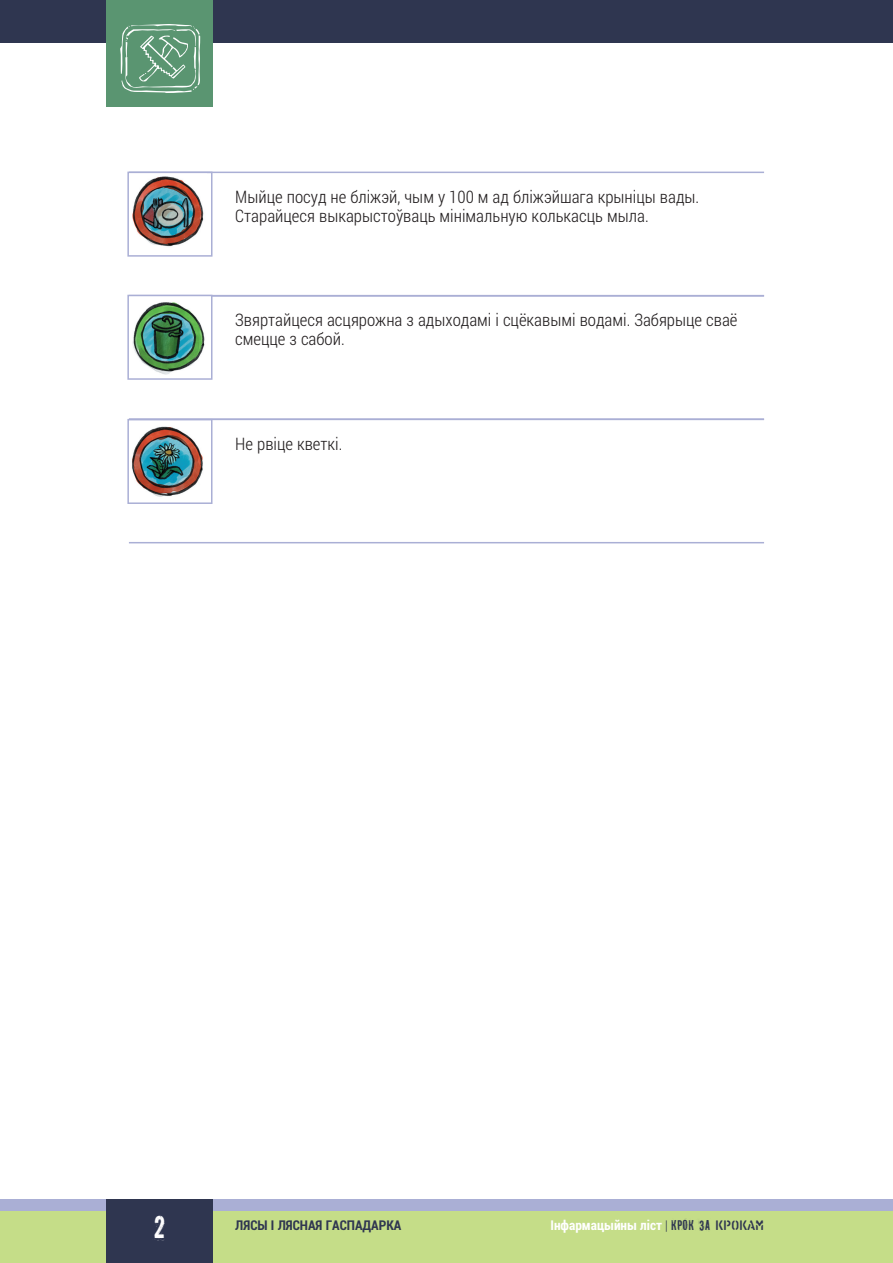
<style>
.page{position:relative;width:893px;height:1263px;background:#fff}
.page>*{position:absolute;margin:0;border:0;box-sizing:border-box;transform-origin:0 0}
.t1{font:30px "PF Fuel Pro";color:#fff}
.t2{font:300 17.25px/18.8px "Roboto Condensed";color:#231f20}
.t3{font:700 13.5px "Roboto Condensed";color:#fff}
.t4{font:700 13.5px "Roboto Condensed";color:#2f3650}
.s1{font-weight:300;color:#2f3650}
.s2{font-family:"PF Fuel Pro";font-weight:400;color:#2f3650}
.s3{font-family:"Logistica Two";font-weight:400;color:#2f3650}
</style>
<div class="page">
<div style="left:0;top:0;width:892px;height:43px;background:#2f3650"></div>
<div style="left:0;top:1199px;width:892px;height:13px;background:#aaafd5"></div>
<div style="left:0;top:1212px;width:892px;height:51px;background:#c5dd88"></div>
<div style="left:106px;top:1199px;width:106px;height:64px;background:#2f3650"></div>
<div style="left:106px;top:0;width:106px;height:106px;background:#5a9571"></div>
<svg style="left:120px;top:24px;width:80px;height:69px"></svg>
<hr style="left:129px;top:172px;width:635px;height:1px;background:#aaafd5">
<hr style="left:129px;top:295px;width:635px;height:2px;background:#aaafd5">
<hr style="left:129px;top:418px;width:635px;height:2px;background:#aaafd5">
<hr style="left:129px;top:542px;width:635px;height:1px;background:#aaafd5">
<img style="left:132px;top:176px;width:72px;height:71px">
<div style="left:127px;top:172px;width:85px;height:85px;border:2px solid #aaafd5"></div>
<img style="left:132px;top:302px;width:73px;height:73px">
<div style="left:127px;top:295px;width:85px;height:85px;border:2px solid #aaafd5"></div>
<img style="left:132px;top:426px;width:71px;height:71px">
<div style="left:127px;top:419px;width:85px;height:85px;border:2px solid #aaafd5"></div>
<p class="t2" style="left:235px;top:187px;width:465px">Мыйце посуд не бліжэй, чым у 100 м ад бліжэйшага крыніцы вады.<br>Старайцеся выкарыстоўваць мінімальную колькасць мыла.</p>
<p class="t2" style="left:235px;top:310px;width:503px">Звяртайцеся асцярожна з адыходамі і сцёкавымі водамі. Забярыце сваё смецце з сабой.</p>
<p class="t2" style="left:235px;top:434px;width:109px">Не рвіце кветкі.</p>
<h1 class="t1" style="left:153px;top:1210px;width:15px">2</h1>
<p class="t4" style="left:235px;top:1216px;width:168px">ЛЯСЫ І ЛЯСНАЯ ГАСПАДАРКА</p>
<p class="t3" style="left:550px;top:1216px;width:215px">Інфармацыйны ліст <span class="s1">|</span> <span class="s2">Крок за</span> <span class="s3">крокам</span></p>
</div>
